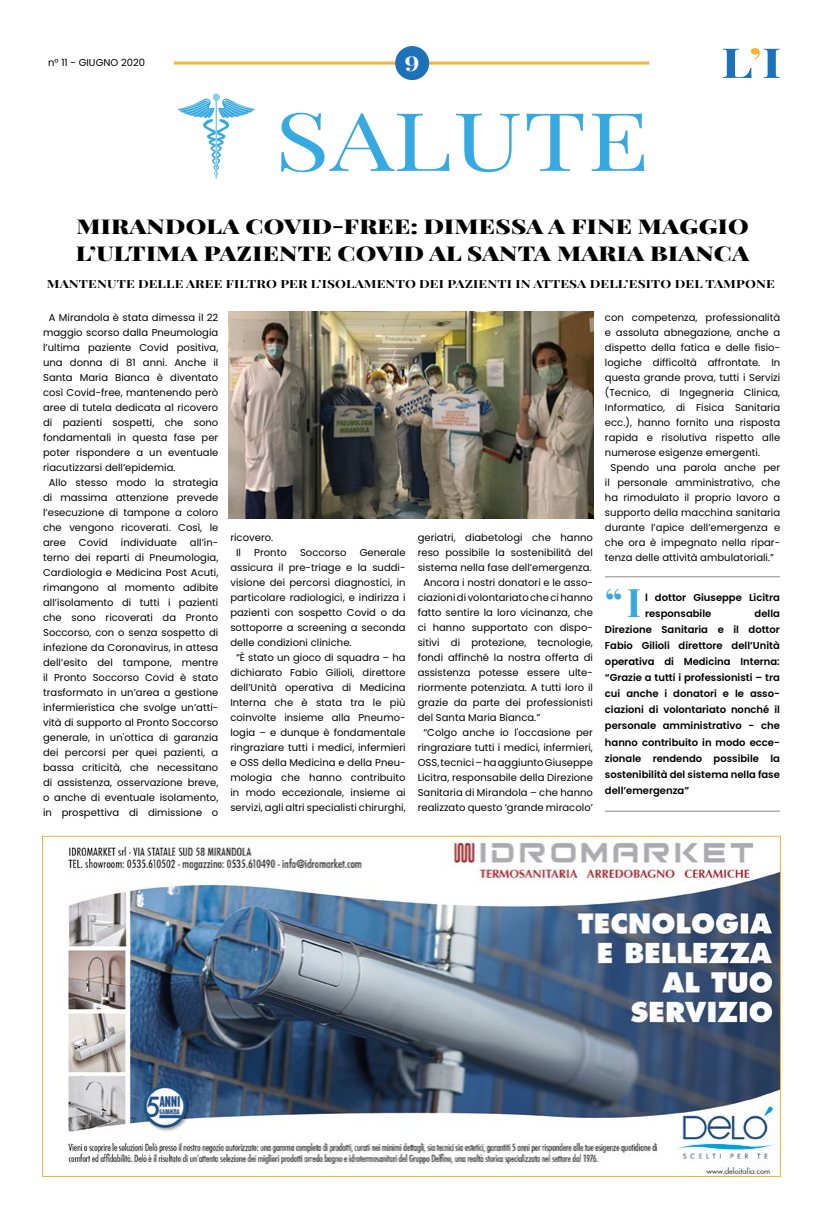
<style>
.page{position:relative;width:823px;height:1219px;background:#fff}
.page>*{position:absolute;margin:0;border:0;box-sizing:border-box;transform-origin:0 0}
.t1{font:81px "Playfair Display SC";letter-spacing:.01em;color:#36a9e1;scale:1.25 1}
.ph-inciso{font:700 38.5px "Playfair Display SC";color:#36a9e1}
.ph-titoli_brevi{font:900 20px/27px "Playfair Display SC";letter-spacing:.01em;color:#000;scale:1.25 1}
.t2{font:700 20px "Playfair Display SC";color:#fff;scale:1.25 1}
.ph-sottotitolo{font:700 11px "Playfair Display SC";letter-spacing:.01em;color:#000;scale:1.25 1}
.ph-testo_articolo{font:10px/15px "Poppins";letter-spacing:.005em;color:#000;text-align:justify}
.ph-inciso-2{font:600 10px/16px "Poppins";color:#000}
</style>
<div class="page">
<hr style="left:174px;top:62px;width:474px;height:3px;background:#f9b234">
<div style="left:395px;top:46px;width:34px;height:34px;background:#1d71b8;border-radius:50%"></div>
<svg style="left:723px;top:48px;width:56px;height:30px"></svg>
<svg style="left:177px;top:94px;width:78px;height:85px"></svg>
<img style="left:229px;top:311px;width:363px;height:208px">
<img style="left:67px;top:840px;width:711px;height:335px">
<hr style="left:604px;top:811px;width:175px;height:1px;background:#878787">
<hr style="left:604px;top:576px;width:175px;height:1px;background:#878787">
<p class="ph-testo_articolo" style="left:48px;top:55px;width:98px">n° 11 - GIUGNO 2020</p>
<h3 class="t2" style="left:404px;top:51px;width:14px">9</h3>
<h1 class="t1" style="left:274px;top:91px;width:301px">SALUTE</h1>
<p class="ph-titoli_brevi" style="left:76px;top:213px;width:540px">MIRANDOLA COVID-FREE: DIMESSA A FINE MAGGIO<br>L’ULTIMA PAZIENTE COVID AL SANTA MARIA BIANCA</p>
<p class="ph-sottotitolo" style="left:47px;top:277px;width:583px">MANTENUTE DELLE AREE FILTRO PER L’ISOLAMENTO DEI PAZIENTI IN ATTESA DELL’ESITO DEL TAMPONE</p>
<p class="ph-testo_articolo" style="left:43px;top:310px;width:177px;text-indent:6px">A Mirandola è stata dimessa il 22 maggio scorso dalla Pneumologia l’ultima paziente Covid positiva, una donna di 81 anni. Anche il Santa Maria Bianca è diventato così Covid-free, mantenendo però aree di tutela dedicata al ricovero di pazienti sospetti, che sono fondamentali in questa fase per poter rispondere a un eventuale riacutizzarsi dell’epidemia.</p>
<p class="ph-testo_articolo" style="left:43px;top:475px;width:177px;text-indent:6px">Allo stesso modo la strategia di massima attenzione prevede l’esecuzione di tampone a coloro che vengono ricoverati. Così, le aree</p>
<p class="ph-testo_articolo" style="left:43px;top:535px;width:177px;text-indent:147px">all’in&shy;terno dei reparti di Pneumologia, Cardiologia e Medicina Post Acuti, rimangono al momento adibite all’isolamento di tutti i pazienti che sono ricoverati da Pronto Soccorso, con o senza sospetto di infezione da Coronavirus, in attesa dell’esito del tampone, mentre il Pronto Soccorso Covid è stato trasformato in un’area a gestione infermieristica che svolge un’atti&shy;vità di supporto al Pronto Soccorso generale, in un'ottica di garanzia dei percorsi per quei pazienti, a bassa criticità, che necessitano di assistenza, osservazione breve, o anche di eventuale isolamento, in prospettiva di dimissione o</p>
<p class="ph-testo_articolo" style="left:79px;top:535px;width:31px">Covid</p>
<p class="ph-testo_articolo" style="left:121px;top:535px;width:58px">individuate</p>
<p class="ph-testo_articolo" style="left:230px;top:530px;width:44px">ricovero.</p>
<p class="ph-testo_articolo" style="left:236px;top:545px;width:6px">Il</p>
<p class="ph-testo_articolo" style="left:254px;top:545px;width:34px">Pronto</p>
<p class="ph-testo_articolo" style="left:300px;top:545px;width:48px">Soccorso</p>
<p class="ph-testo_articolo" style="left:230px;top:545px;width:177px;text-indent:129px">Generale assicura il pre-triage e la suddi&shy;visione dei percorsi diagnostici, in particolare radiologici, e indirizza i pazienti con sospetto Covid o da sottoporre a screening a seconda delle condizioni cliniche.</p>
<p class="ph-testo_articolo" style="left:230px;top:650px;width:177px;text-align:center">“È stato un gioco di squadra – ha dichiarato Fabio Gilioli, direttore dell’Unità operativa di Medicina Interna che è stata tra le più coinvolte insieme alla Pneumo&shy;logia – e dunque è fondamentale ringraziare tutti i medici, infermieri e OSS della Medicina e della Pneu&shy;mologia che hanno contribuito in modo eccezionale, insieme ai servizi, agli altri specialisti chirurghi,</p>
<p class="ph-testo_articolo" style="left:417px;top:530px;width:177px">geriatri, diabetologi che hanno reso possibile la sostenibilità del sistema nella fase dell’emergenza.</p>
<p class="ph-testo_articolo" style="left:417px;top:575px;width:177px;text-indent:6px">Ancora i nostri donatori e le asso&shy;ciazioni di volontariato che ci hanno fatto sentire la loro vicinanza, che ci hanno supportato con dispo&shy;sitivi di protezione, tecnologie, fondi affinché la nostra offerta di assistenza potesse essere ulte&shy;riormente potenziata. A tutti loro il grazie da parte dei professionisti del Santa Maria Bianca.”</p>
<p class="ph-testo_articolo" style="left:417px;top:725px;width:177px;text-align:center">“Colgo anche io l'occasione per ringraziare tutti i medici, infermieri, OSS, tecnici – ha aggiunto Giuseppe Licitra, responsabile della Direzione Sanitaria di Mirandola – che hanno realizzato questo ‘grande miracolo’</p>
<p class="ph-testo_articolo" style="left:604px;top:310px;width:177px">con competenza, professionalità e assoluta abnegazione, anche a dispetto della fatica e delle fisio&shy;logiche difficoltà affrontate. In questa grande prova, tutti i Servizi (Tecnico, di Ingegneria Clinica, Informatico, di Fisica Sanitaria ecc.), hanno fornito una risposta rapida e risolutiva rispetto alle numerose esigenze emergenti.</p>
<p class="ph-testo_articolo" style="left:604px;top:460px;width:177px;text-indent:6px">Spendo una parola anche per il personale amministrativo, che ha rimodulato il proprio lavoro a supporto della macchina sanitaria durante l’apice dell’emergenza e che ora è impegnato nella ripar&shy;tenza delle attività ambulatoriali.”</p>
<p class="ph-inciso" style="left:604px;top:579px;width:38px">“I</p>
<p class="ph-inciso-2" style="left:644px;top:590px;width:136px">l dottor Giuseppe Licitra responsabile</p>
<p class="ph-inciso-2" style="left:604px;top:606px;width:176px;text-align:justify;text-indent:149px">della Direzione Sanitaria e il dottor Fabio Gilioli direttore dell’Unità operativa di Medicina Interna: “Grazie a tutti i professionisti – tra cui anche i donatori e le asso&shy;ciazioni di volontariato nonché il personale amministrativo - che hanno contribuito in modo ecce&shy;zionale rendendo possibile la sostenibilità del sistema nella fase dell’emergenza”</p>
</div>
